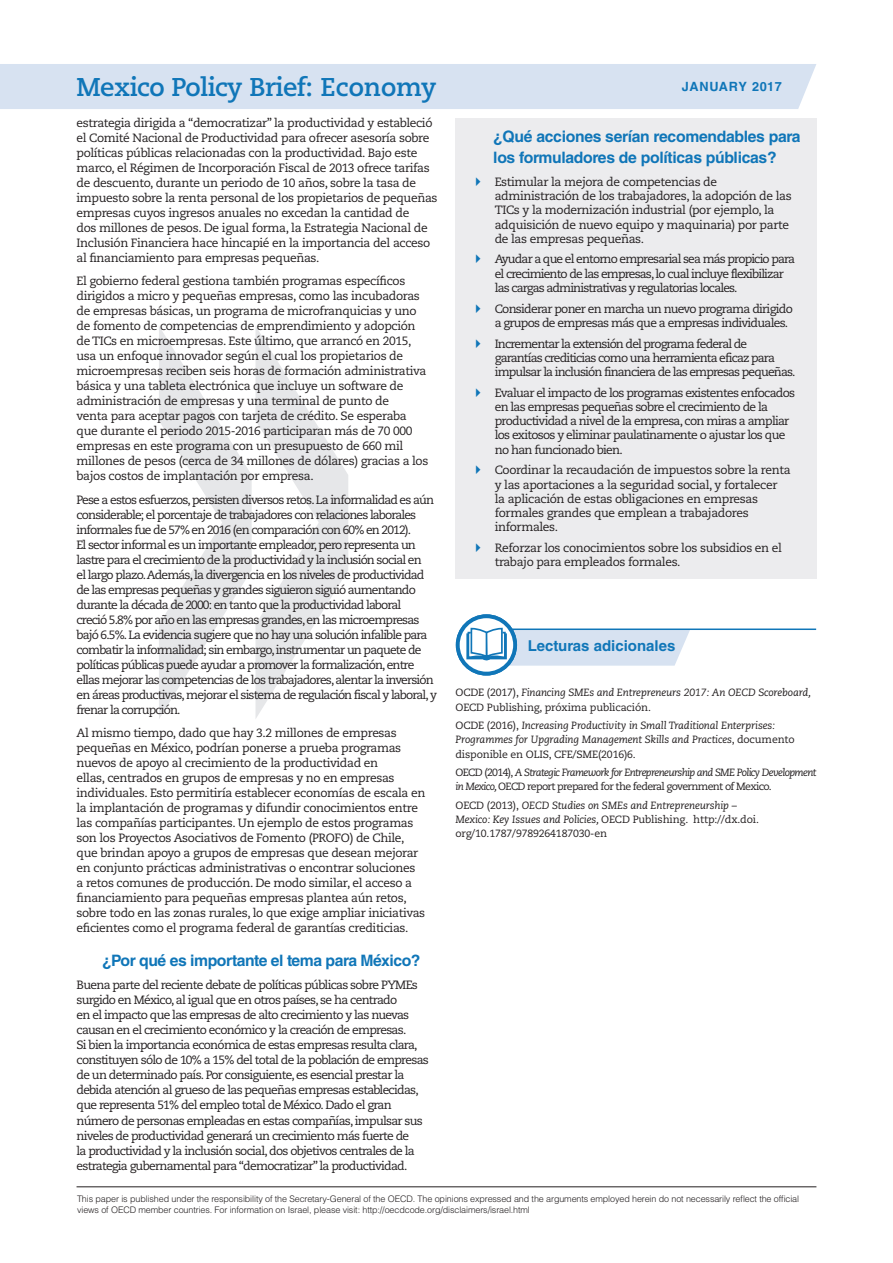
<style>
.page{position:relative;width:893px;height:1263px;background:#fff}
.page>*{position:absolute;margin:0;border:0;box-sizing:border-box;transform-origin:0 0}
.t1{font:700 25.65px "Caecilia LT Std";letter-spacing:-.02em;color:#1076b8}
._4_Blue_Titles{font:700 15.75px/21px "Helvetica LT Std";letter-spacing:-.02em;color:#1076b8}
.t2{font:700 15px "Helvetica LT Std";color:#1076b8}
.t3{font:700 12.75px "Helvetica LT Std";letter-spacing:.045em;color:#1076b8}
._5_Main_text{font:12px/15px "Caecilia LT Std";letter-spacing:-.04em;color:#231f20}
._5_Main_text-2{font:12px/15px "Caecilia LT Std";letter-spacing:-.07em;color:#231f20}
._5_Main_text-3{font:12px/15px "Caecilia LT Std";letter-spacing:-.06em;color:#231f20}
._0_Further_reading{font:italic 10.5px/14.2px "Caecilia LT Std";letter-spacing:-.01em;color:#231f20}
._0_Further_reading-2{font:10.5px/14.2px "Caecilia LT Std";letter-spacing:-.01em;color:#231f20}
._0_Further_reading-3{font:italic 10.5px/14.2px "Caecilia LT Std";letter-spacing:-.06em;color:#231f20}
.t4{font:300 9px/10.5px "Helvetica LT Std";letter-spacing:-.01em;color:#231f20}
.s1{font-style:normal}
.s2{font-style:italic}
</style>
<div class="page">
<div style="left:0;top:64px;width:816px;height:45px;background:#d7e2f1"></div>
<hr style="left:77px;top:1186px;width:739px;height:1px;background:#231f20">
<svg style="left:159px;top:326px;width:189px;height:393px"></svg>
<svg style="left:456px;top:614px;width:61px;height:61px"></svg>
<svg style="left:465px;top:627px;width:225px;height:39px"></svg>
<hr style="left:512px;top:628px;width:304px;height:2px;background:#1076b8">
<div style="left:455px;top:118px;width:361px;height:461px;background:#ececee"></div>
<p class="t1" style="left:77px;top:72px;width:362px">Mexico Policy Brief: Economy</p>
<p class="_5_Main_text" style="left:77px;top:115px;width:362px">estrategia dirigida a “democratizar” la productividad y estableció el Comité Nacional de Productividad para ofrecer asesoría sobre políticas públicas relacionadas con la productividad. Bajo este marco, el Régimen de Incorporación Fiscal de 2013 ofrece tarifas de descuento, durante un periodo de 10 años, sobre la tasa de impuesto sobre la renta personal de los propietarios de pequeñas empresas cuyos ingresos anuales no excedan la cantidad de<br>dos millones de pesos. De igual forma, la Estrategia Nacional de Inclusión Financiera hace hincapié en la importancia del acceso al financiamiento para empresas pequeñas.</p>
<p class="_5_Main_text" style="left:77px;top:274px;width:353px">El gobierno federal gestiona también programas específicos dirigidos a micro y pequeñas empresas, como las incubadoras de empresas básicas, un programa de microfranquicias y uno de fomento de competencias de emprendimiento y adopción de TICs en microempresas. Este último, que arrancó en 2015, usa un enfoque innovador según el cual los propietarios de microempresas reciben seis horas de formación administrativa básica y una tableta electrónica que incluye un software de administración de empresas y una terminal de punto de<br>venta para aceptar pagos con tarjeta de crédito. Se esperaba que durante el periodo 2015-2016 participaran más de 70 000 empresas en este programa con un presupuesto de 660 mil millones de pesos (cerca de 34 millones de dólares) gracias a los bajos costos de implantación por empresa.</p>
<p class="_5_Main_text-2" style="left:77px;top:492px;width:362px">Pese a estos esfuerzos, persisten diversos retos. La informalidad es aún considerable; el porcentaje de trabajadores con relaciones laborales informales fue de 57% en 2016 (en comparación con 60% en 2012).<br>El sector informal es un importante empleador, pero representa un lastre para el crecimiento de la productividad y la inclusión social en<br>el largo plazo. Además, la divergencia en los niveles de productividad de las empresas pequeñas y grandes siguieron siguió aumentando durante la década de 2000: en tanto que la productividad laboral<br>creció 5.8% por año en las empresas grandes, en las microempresas bajó 6.5%. La evidencia sugiere que no hay una solución infalible para combatir la informalidad; sin embargo, instrumentar un paquete de políticas públicas puede ayudar a promover la formalización, entre ellas mejorar las competencias de los trabajadores, alentar la inversión en áreas productivas, mejorar el sistema de regulación fiscal y laboral, y frenar la corrupción.</p>
<p class="_5_Main_text" style="left:77px;top:726px;width:350px">Al mismo tiempo, dado que hay 3.2 millones de empresas pequeñas en México, podrían ponerse a prueba programas nuevos de apoyo al crecimiento de la productividad en<br>ellas, centrados en grupos de empresas y no en empresas individuales. Esto permitiría establecer economías de escala en la implantación de programas y difundir conocimientos entre las compañías participantes. Un ejemplo de estos programas son los Proyectos Asociativos de Fomento (PROFO) de Chile, que brindan apoyo a grupos de empresas que desean mejorar en conjunto prácticas administrativas o encontrar soluciones<br>a retos comunes de producción. De modo similar, el acceso a financiamiento para pequeñas empresas plantea aún retos, sobre todo en las zonas rurales, lo que exige ampliar iniciativas eficientes como el programa federal de garantías crediticias.</p>
<p class="_4_Blue_Titles" style="left:102px;top:950px;width:320px">¿Por qué es importante el tema para México?</p>
<p class="_5_Main_text-3" style="left:77px;top:978px;width:354px">Buena parte del reciente debate de políticas públicas sobre PYMEs surgido en México, al igual que en otros países, se ha centrado<br>en el impacto que las empresas de alto crecimiento y las nuevas causan en el crecimiento económico y la creación de empresas.<br>Si bien la importancia económica de estas empresas resulta clara, constituyen sólo de 10% a 15% del total de la población de empresas de un determinado país. Por consiguiente, es esencial prestar la debida atención al grueso de las pequeñas empresas establecidas, que representa 51% del empleo total de México. Dado el gran número de personas empleadas en estas compañías, impulsar sus niveles de productividad generará un crecimiento más fuerte de<br>la productividad y la inclusión social, dos objetivos centrales de la estrategia gubernamental para “democratizar” la productividad.</p>
<p class="t3" style="left:682px;top:79px;width:101px">JANUARY 2017</p>
<p class="_4_Blue_Titles" style="left:493px;top:126px;width:309px">¿Qué acciones serían recomendables para los formuladores de políticas públicas?</p>
<p class="_5_Main_text" style="left:495px;top:175px;width:298px;line-height:14.2px">Estimular la mejora de competencias de administración de los trabajadores, la adopción de las TICs y la modernización industrial (por ejemplo, la adquisición de nuevo equipo y maquinaria) por parte de las empresas pequeñas.</p>
<p class="_5_Main_text-2" style="left:495px;top:252px;width:302px;line-height:14.2px">Ayudar a que el entorno empresarial sea más propicio para el crecimiento de las empresas, lo cual incluye flexibilizar las cargas administrativas y regulatorias locales.</p>
<p class="_5_Main_text-3" style="left:495px;top:302px;width:300px;line-height:14.2px">Considerar poner en marcha un nuevo programa dirigido a grupos de empresas más que a empresas individuales.</p>
<p class="_5_Main_text-2" style="left:495px;top:336px;width:302px;line-height:14.2px">Incrementar la extensión del programa federal de garantías crediticias como una herramienta eficaz para impulsar la inclusión financiera de las empresas pequeñas.</p>
<p class="_5_Main_text-3" style="left:495px;top:386px;width:302px;line-height:14.2px">Evaluar el impacto de los programas existentes enfocados en las empresas pequeñas sobre el crecimiento de la productividad a nivel de la empresa, con miras a ampliar los exitosos y eliminar paulatinamente o ajustar los que no han funcionado bien.</p>
<p class="_5_Main_text" style="left:495px;top:463px;width:297px;line-height:14.2px">Coordinar la recaudación de impuestos sobre la renta y las aportaciones a la seguridad social, y fortalecer la aplicación de estas obligaciones en empresas formales grandes que emplean a trabajadores informales.</p>
<p class="_5_Main_text" style="left:495px;top:541px;width:289px;line-height:14.2px">Reforzar los conocimientos sobre los subsidios en el trabajo para empleados formales.</p>
<p class="t2" style="left:528px;top:636px;width:149px">Lecturas adicionales</p>
<p class="_0_Further_reading" style="left:455px;top:686px;width:357px"><span class="s1">OCDE (2017),</span> Financing SMEs and Entrepreneurs 2017: An OECD Scoreboard,<br><span class="s1">OECD Publishing, próxima publicación.</span></p>
<p class="_0_Further_reading" style="left:455px;top:719px;width:341px"><span class="s1">OCDE (2016),</span> Increasing Productivity in Small Traditional Enterprises:<br>Programmes for Upgrading Management Skills and Practices<span class="s1">, documento disponible en OLIS, CFE/SME(2016)6.</span></p>
<p class="_0_Further_reading-3" style="left:455px;top:766px;width:362px"><span class="s1">OECD (2014),</span> A Strategic Framework for Entrepreneurship and SME Policy Development in Mexico, <span class="s1">OECD report prepared for the federal government of Mexico.</span></p>
<p class="_0_Further_reading-2" style="left:455px;top:798px;width:305px">OECD (2013), <span class="s2">OECD Studies on SMEs and Entrepreneurship –<br>Mexico: Key Issues and Policies,</span> OECD Publishing. http://dx.doi. org/10.1787/9789264187030-en</p>
<p class="t4" style="left:77px;top:1194px;width:724px">This paper is published under the responsibility of the Secretary-General of the OECD. The opinions expressed and the arguments employed herein do not necessarily reflect the official views of OECD member countries. For information on Israel, please visit: http://oecdcode.org/disclaimers/israel.html</p>
</div>
